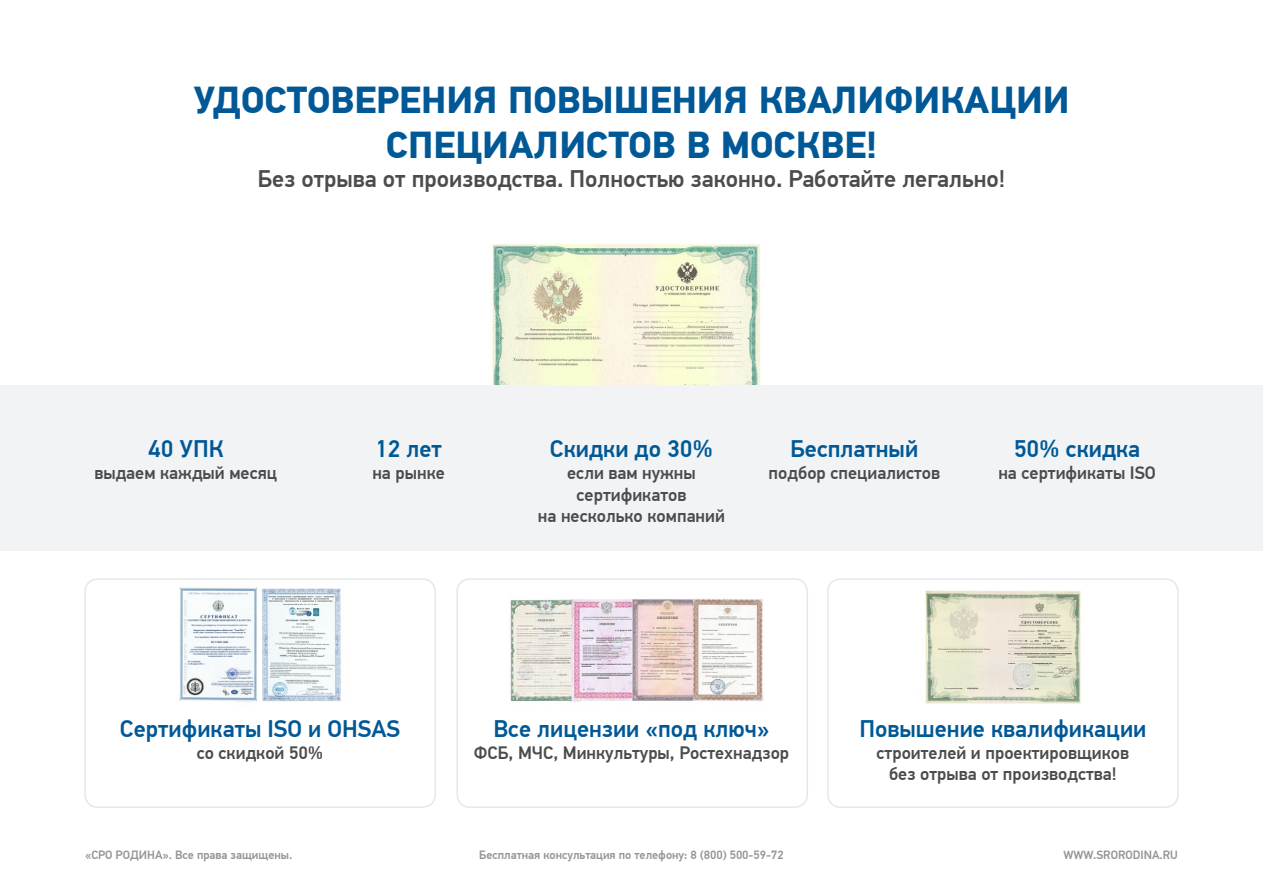
<style>
.page{position:relative;width:1263px;height:893px;background:#fff}
.page>*{position:absolute;margin:0;border:0;box-sizing:border-box;transform-origin:0 0}
.t1{font:700 37.5px/45px "PF Din Text Pro";color:#005996;text-align:center}
.t2{font:500 24px "PF Din Text Pro";color:#005996}
.t3{font:500 24px "PF Din Text Pro";color:#4b4c4d}
.t4{font:500 18px/21.6px "PF Din Text Pro";color:#4b4c4d;text-align:center}
.t5{font:500 12px "PF Din Text Pro";color:#939598}
</style>
<div class="page">
<div style="left:0;top:385px;width:1263px;height:166px;background:#f2f3f4"></div>
<div style="left:84px;top:578px;width:352px;height:230px;border:2px solid #e6e7e9;border-radius:13px"></div>
<div style="left:456px;top:578px;width:352px;height:230px;border:2px solid #e6e7e9;border-radius:13px"></div>
<div style="left:827px;top:578px;width:352px;height:230px;border:2px solid #e6e7e9;border-radius:13px"></div>
<img style="left:492px;top:244px;width:269px;height:140px">
<img style="left:132px;top:580px;width:256px;height:122px">
<img style="left:510px;top:598px;width:253px;height:104px">
<img style="left:925px;top:590px;width:156px;height:114px">
<p class="t1" style="left:194px;top:79px;width:877px">УДОСТОВЕРЕНИЯ ПОВЫШЕНИЯ КВАЛИФИКАЦИИ<br>СПЕЦИАЛИСТОВ В МОСКВЕ!</p>
<p class="t3" style="left:258px;top:164px;width:749px">Без отрыва от производства. Полностью законно. Работайте легально!</p>
<p class="t2" style="left:148px;top:435px;width:77px">40 УПК</p>
<p class="t4" style="left:94px;top:462px;width:184px">выдаем каждый месяц</p>
<p class="t2" style="left:375px;top:435px;width:68px">12 лет</p>
<p class="t4" style="left:372px;top:462px;width:74px">на рынке</p>
<p class="t2" style="left:550px;top:435px;width:164px">Скидки до 30%</p>
<p class="t4" style="left:567px;top:462px;width:130px">если вам нужны сертификатов</p>
<p class="t4" style="left:538px;top:505px;width:189px">на несколько компаний</p>
<p class="t2" style="left:790px;top:435px;width:129px">Бесплатный</p>
<p class="t4" style="left:768px;top:462px;width:173px">подбор специалистов</p>
<p class="t2" style="left:1014px;top:435px;width:128px">50% скидка</p>
<p class="t4" style="left:998px;top:462px;width:159px">на сертификаты ISO</p>
<p class="t2" style="left:120px;top:714px;width:282px">Сертификаты ISO и OHSAS</p>
<p class="t4" style="left:197px;top:742px;width:128px">со скидкой 50%</p>
<p class="t2" style="left:493px;top:714px;width:277px">Все лицензии «под ключ»</p>
<p class="t4" style="left:474px;top:742px;width:317px">ФСБ, МЧС, Минкультуры, Ростехнадзор</p>
<p class="t2" style="left:859px;top:714px;width:288px">Повышение квалификации</p>
<p class="t4" style="left:876px;top:742px;width:254px">строителей и проектировщиков</p>
<p class="t4" style="left:889px;top:764px;width:229px">без отрыва от производства!</p>
<p class="t5" style="left:85px;top:848px;width:209px">«СРО РОДИНА». Все права защищены.</p>
<p class="t5" style="left:479px;top:848px;width:306px">Бесплатная консультация по телефону: 8 (800) 500-59-72</p>
<p class="t5" style="left:1063px;top:848px;width:116px">WWW.SRORODINA.RU</p>
</div>
